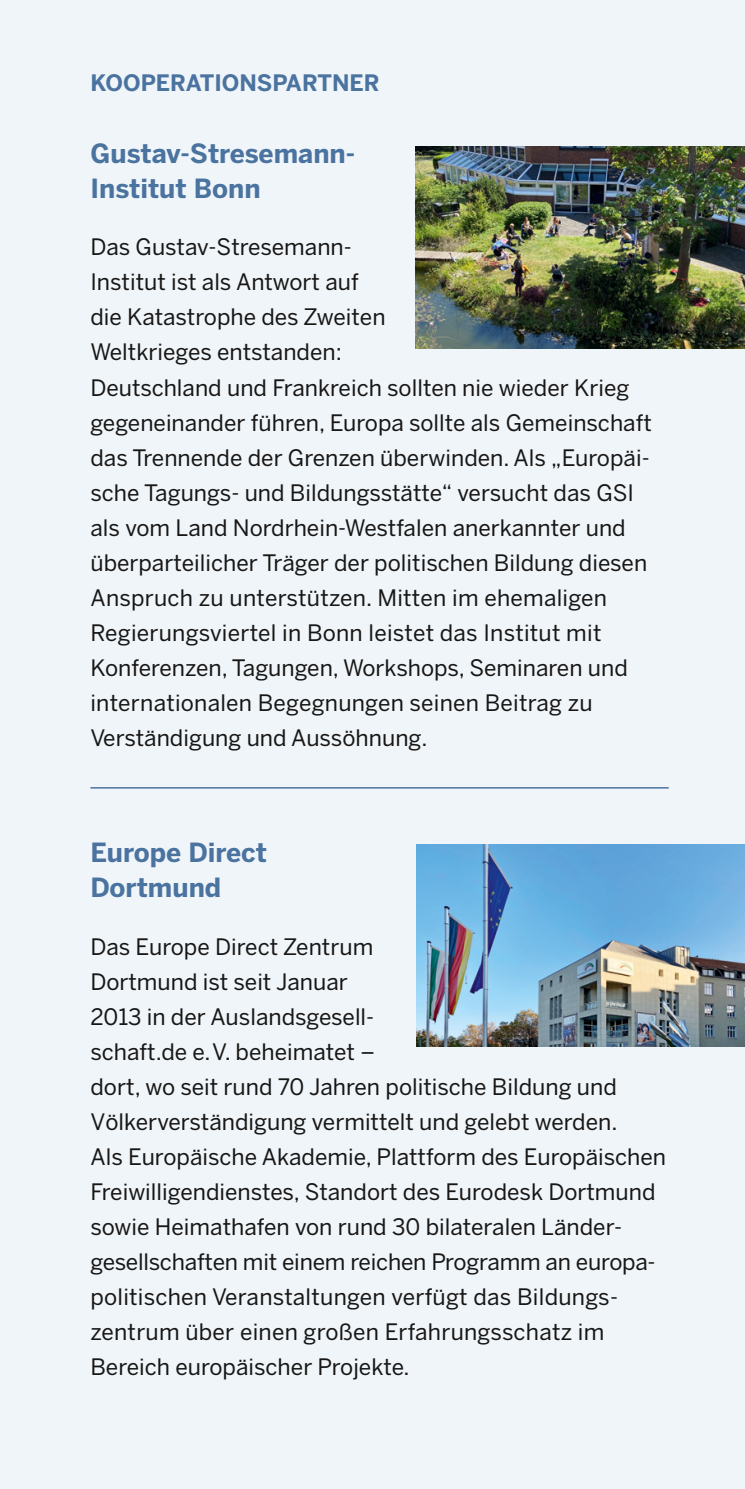
<style>
.page{position:relative;width:745px;height:1489px;background:#fff}
.page>*{position:absolute;margin:0;border:0;box-sizing:border-box;transform-origin:0 0}
.t1{font:700 26.25px/35px "Benton Sans";color:#4b73a0}
.t2{font:22.5px/35px "Benton Sans";color:#181716}
.t3{font:700 22.5px "Benton Sans";color:#4b73a0}
</style>
<div class="page">
<div style="left:0;top:0;width:744px;height:1488px;background:#f0f5f9"></div>
<hr style="left:90px;top:787px;width:578px;height:1px;background:#4b73a0">
<img style="left:415px;top:147px;width:329px;height:201px">
<img style="left:416px;top:844px;width:328px;height:202px">
<p class="t3" style="left:90px;top:70px;width:290px">KOOPERATIONSPARTNER</p>
<p class="t1" style="left:90px;top:136px;width:266px">Gustav-Stresemann-<br>Institut Bonn</p>
<p class="t2" style="left:90px;top:230px;width:562px">Das Gustav-Stresemann-<br>Institut ist als Antwort auf<br>die Katastrophe des Zweiten<br>Weltkrieges entstanden:<br>Deutschland und Frankreich sollten nie wieder Krieg gegeneinander führen, Europa sollte als Gemeinschaft das Trennende der Grenzen überwinden. Als „Europäi&shy;sche Tagungs- und Bildungsstätte“ versucht das GSI als vom Land Nordrhein-Westfalen anerkannter und überparteilicher Träger der politischen Bildung diesen Anspruch zu unterstützen. Mitten im ehemaligen Regierungsviertel in Bonn leistet das Institut mit Konferenzen, Tagungen, Workshops, Seminaren und internationalen Begegnungen seinen Beitrag zu Verständigung und Aussöhnung.</p>
<p class="t1" style="left:90px;top:835px;width:178px">Europe Direct<br>Dortmund</p>
<p class="t2" style="left:90px;top:929px;width:577px">Das Europe Direct Zentrum<br>Dortmund ist seit Januar<br>2013 in der Auslandsgesell-<br>schaft.de e.V. beheimatet –<br>dort, wo seit rund 70 Jahren politische Bildung und Völkerverständigung vermittelt und gelebt werden.<br>Als Europäische Akademie, Plattform des Europäischen Freiwilligendienstes, Standort des Eurodesk Dortmund sowie Heimathafen von rund 30 bilateralen Länder&shy;gesellschaften mit einem reichen Programm an europa&shy;politischen Veranstaltungen verfügt das Bildungs&shy;zentrum über einen großen Erfahrungsschatz im Bereich europäischer Projekte.</p>
</div>
